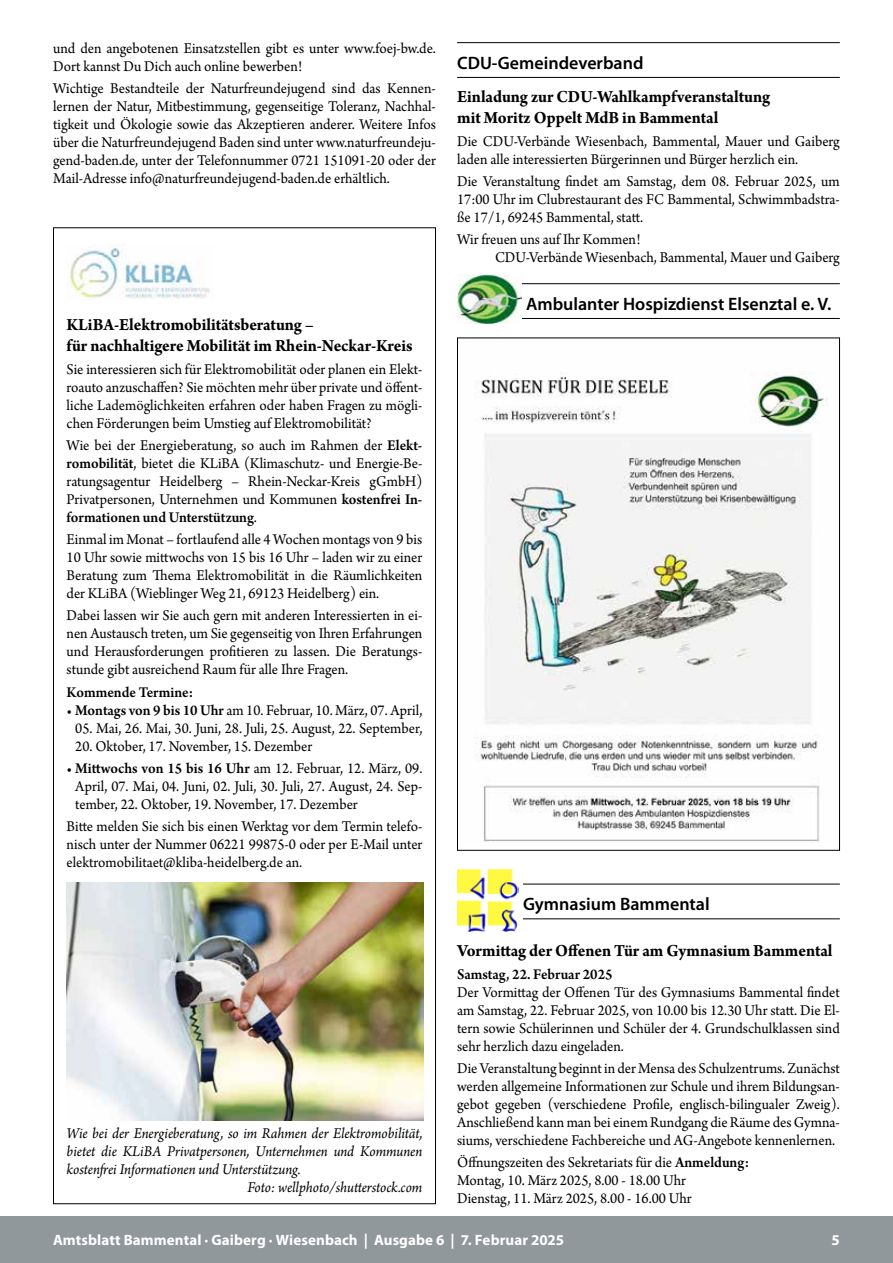
<style>
.page{position:relative;width:893px;height:1263px;background:#fff}
.page>*{position:absolute;margin:0;border:0;box-sizing:border-box;transform-origin:0 0}
.t1{font:700 18px/21px "Arno Pro";letter-spacing:-.005em;color:#000;scale:.95 1}
.t2{font:600 18px "Myriad Pro";color:#000}
.t3{font:15.75px/18px "Arno Pro";color:#000;text-align:justify;scale:.95 1}
.t4{font:italic 15.75px "Arno Pro";letter-spacing:-.005em;color:#000;scale:.95 1}
.t5{font:600 15.75px "Arno Pro";color:#000;scale:.95 1}
.t6{font:700 15px "Myriad Pro";letter-spacing:.005em;color:#fff}
.s1{font-weight:600}
</style>
<div class="page">
<div style="left:0;top:1216px;width:893px;height:47px;background:#90989c"></div>
<hr style="left:457px;top:42px;width:383px;height:1px;background:#000">
<hr style="left:457px;top:77px;width:383px;height:1px;background:#000">
<hr style="left:457px;top:283px;width:383px;height:1px;background:#000">
<hr style="left:457px;top:318px;width:383px;height:1px;background:#000">
<hr style="left:457px;top:884px;width:383px;height:1px;background:#000">
<hr style="left:457px;top:918px;width:383px;height:1px;background:#000">
<img style="left:457px;top:274px;width:65px;height:50px">
<img style="left:474px;top:372px;width:354px;height:470px">
<div style="left:457px;top:868px;width:66px;height:65px;background:#fff"></div>
<img style="left:457px;top:869px;width:62px;height:63px">
<img style="left:67px;top:245px;width:143px;height:54px">
<img style="left:67px;top:882px;width:357px;height:238px">
<p class="t3" style="left:53px;top:40px;width:404px">und den angebotenen Einsatzstellen gibt es unter www.foej-bw.de.<br>Dort kannst Du Dich auch online bewerben!</p>
<p class="t3" style="left:53px;top:81px;width:404px">Wichtige Bestandteile der Naturfreundejugend sind das Kennen&shy;lernen der Natur, Mitbestimmung, gegenseitige Toleranz, Nachhal&shy;tigkeit und Ökologie sowie das Akzeptieren anderer. Weitere Infos über die Naturfreundejugend Baden sind unter www.naturfreundeju&shy;gend-baden.de, unter der Telefonnummer 0721 151091-20 oder der Mail-Adresse info@naturfreundejugend-baden.de erhältlich.</p>
<p class="t1" style="left:67px;top:315px;width:366px">KLiBA-Elektromobilitätsberatung –<br>für nachhaltigere Mobilität im Rhein-Neckar-Kreis</p>
<p class="t3" style="left:67px;top:361px;width:376px">Sie interessieren sich für Elektromobilität oder planen ein Elekt&shy;roauto anzuschaffen? Sie möchten mehr über private und öffent&shy;liche Lademöglichkeiten erfahren oder haben Fragen zu mögli&shy;chen Förderungen beim Umstieg auf Elektromobilität?</p>
<p class="t3" style="left:67px;top:437px;width:376px">Wie bei der Energieberatung, so auch im Rahmen der <span class="s1">Elekt&shy;romobilität</span>, bietet die KLiBA (Klimaschutz- und Energie-Be&shy;ratungsagentur Heidelberg – Rhein-Neckar-Kreis gGmbH)<br>Privatpersonen, Unternehmen und Kommunen <span class="s1">kostenfrei In&shy;formationen und Unterstützung</span>.</p>
<p class="t3" style="left:67px;top:531px;width:376px">Einmal im Monat – fortlaufend alle 4 Wochen montags von 9 bis 10 Uhr sowie mittwochs von 15 bis 16 Uhr – laden wir zu einer Beratung zum Thema Elektromobilität in die Räumlichkeiten der KLiBA (Wieblinger Weg 21, 69123 Heidelberg) ein.</p>
<p class="t3" style="left:67px;top:607px;width:376px">Dabei lassen wir Sie auch gern mit anderen Interessierten in ei&shy;nen Austausch treten, um Sie gegenseitig von Ihren Erfahrungen und Herausforderungen profitieren zu lassen. Die Beratungs&shy;stunde gibt ausreichend Raum für alle Ihre Fragen.</p>
<p class="t5" style="left:67px;top:683px;width:135px">Kommende Termine:</p>
<p class="t3" style="left:67px;top:702px;width:376px">• <span class="s1">Montags von 9 bis 10 Uhr</span> am 10. Februar, 10. März, 07. April,</p>
<p class="t3" style="left:75px;top:720px;width:367px">05. Mai, 26. Mai, 30. Juni, 28. Juli, 25. August, 22. September,</p>
<p class="t3" style="left:75px;top:738px;width:251px">20. Oktober, 17. November, 15. Dezember</p>
<p class="t3" style="left:75px;top:760px;width:367px;text-indent:-9px">• <span class="s1">Mittwochs von 15 bis 16 Uhr</span> am 12. Februar, 12. März, 09.<br>April, 07. Mai, 04. Juni, 02. Juli, 30. Juli, 27. August, 24. Sep&shy;tember, 22. Oktober, 19. November, 17. Dezember</p>
<p class="t3" style="left:67px;top:818px;width:376px">Bitte melden Sie sich bis einen Werktag vor dem Termin telefo&shy;nisch unter der Nummer 06221 99875-0 oder per E-Mail unter elektromobilitaet@kliba-heidelberg.de an.</p>
<p class="t4" style="left:67px;top:1125px;width:376px">Wie bei der Energieberatung, so im Rahmen der Elektromobilität,</p>
<p class="t4" style="left:67px;top:1143px;width:376px">bietet die KLiBA Privatpersonen, Unternehmen und Kommunen</p>
<p class="t4" style="left:67px;top:1161px;width:248px">kostenfrei Informationen und Unterstützung.</p>
<p class="t4" style="left:247px;top:1179px;width:186px">Foto: wellphoto/shutterstock.com</p>
<p class="t2" style="left:457px;top:51px;width:188px">CDU-Gemeindeverband</p>
<p class="t1" style="left:457px;top:87px;width:331px">Einladung zur CDU-Wahlkampfveranstaltung mit Moritz Oppelt MdB in Bammental</p>
<p class="t3" style="left:457px;top:133px;width:404px">Die CDU-Verbände Wiesenbach, Bammental, Mauer und Gaiberg laden alle interessierten Bürgerinnen und Bürger herzlich ein.</p>
<p class="t3" style="left:457px;top:173px;width:404px">Die Veranstaltung findet am Samstag, dem 08. Februar 2025, um 17:00 Uhr im Clubrestaurant des FC Bammental, Schwimmbadstra&shy;ße 17/1, 69245 Bammental, statt.</p>
<p class="t3" style="left:495px;top:231px;width:364px;text-indent:-38px">Wir freuen uns auf Ihr Kommen!<br>CDU-Verbände Wiesenbach, Bammental, Mauer und Gaiberg</p>
<p class="t2" style="left:526px;top:292px;width:307px">Ambulanter Hospizdienst Elsenztal e. V.</p>
<p class="t2" style="left:523px;top:892px;width:188px">Gymnasium Bammental</p>
<p class="t1" style="left:457px;top:941px;width:397px">Vormittag der Offenen Tür am Gymnasium Bammental</p>
<p class="t5" style="left:457px;top:965px;width:165px">Samstag, 22. Februar 2025</p>
<p class="t3" style="left:457px;top:984px;width:404px">Der Vormittag der Offenen Tür des Gymnasiums Bammental findet am Samstag, 22. Februar 2025, von 10.00 bis 12.30 Uhr statt. Die El&shy;tern sowie Schülerinnen und Schüler der 4. Grundschulklassen sind sehr herzlich dazu eingeladen.</p>
<p class="t3" style="left:457px;top:1060px;width:404px">Die Veranstaltung beginnt in der Mensa des Schulzentrums. Zunächst werden allgemeine Informationen zur Schule und ihrem Bildungsan&shy;gebot gegeben (verschiedene Profile, englisch-bilingualer Zweig).<br>Anschließend kann man bei einem Rundgang die Räume des Gymna&shy;siums, verschiedene Fachbereiche und AG-Angebote kennenlernen.</p>
<p class="t3" style="left:457px;top:1154px;width:309px;text-align:left">Öffnungszeiten des Sekretariats für die <span class="s1">Anmeldung:<br></span>Montag, 10. März 2025, 8.00 - 18.00 Uhr<br>Dienstag, 11. März 2025, 8.00 - 16.00 Uhr</p>
<p class="t6" style="left:53px;top:1230px;width:512px">Amtsblatt Bammental · Gaiberg · Wiesenbach | Ausgabe 6 | 7. Februar 2025</p>
<p class="t6" style="left:831px;top:1230px;width:10px">5</p>
</div>
